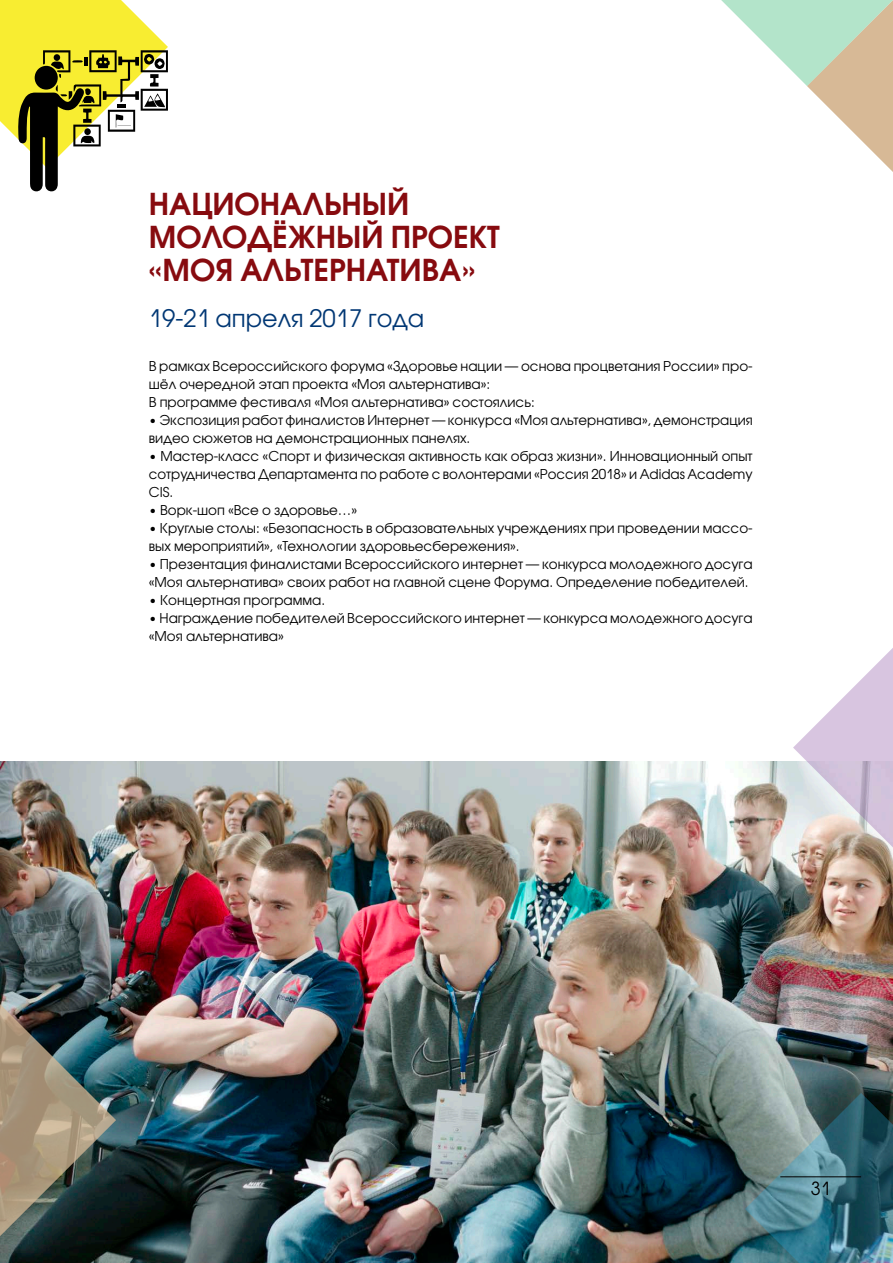
<style>
.page{position:relative;width:893px;height:1263px;background:#fff}
.page>*{position:absolute;margin:0;border:0;box-sizing:border-box;transform-origin:0 0}
.t1{font:700 30px/33px "Avant Garde Gothic C";color:#870b0f}
.t2{font:24px "Avant Garde Gothic C";color:#003774}
.t3{font:18px "Avant Garde Gothic C";color:#000}
.t4{font:13.5px/18px "Avant Garde Gothic C";color:#000}
</style>
<div class="page">
<img style="left:0;top:762px;width:893px;height:501px">
<svg style="left:745px;top:1093px;width:148px;height:170px;background:#4b7680"></svg>
<svg style="left:721px;top:0;width:172px;height:172px"></svg>
<img style="left:0;top:1004px;width:116px;height:232px">
<svg style="left:793px;top:648px;width:100px;height:216px"></svg>
<svg style="left:0;top:0;width:168px;height:192px"></svg>
<hr style="left:780px;top:1176px;width:81px;height:1px;background:#000">
<h1 class="t1" style="left:149px;top:187px;width:353px">НАЦИОНАЛЬНЫЙ<br>МОЛОДЁЖНЫЙ ПРОЕКТ «МОЯ АЛЬТЕРНАТИВА»</h1>
<h2 class="t2" style="left:149px;top:304px;width:277px">19-21 апреля 2017 года</h2>
<p class="t4" style="left:149px;top:357px;width:605px">В рамках Всероссийского форума «Здоровье нации — основа процветания России» про&shy;шёл очередной этап проекта «Моя альтернатива»:<br>В программе фестиваля «Моя альтернатива» состоялись:</p>
<p class="t4" style="left:149px;top:411px;width:605px">• Экспозиция работ финалистов Интернет — конкурса «Моя альтернатива», демонстрация видео сюжетов на демонстрационных панелях.</p>
<p class="t4" style="left:149px;top:447px;width:605px;text-align:justify">• Мастер-класс «Спорт и физическая активность как образ жизни». Инновационный опыт сотрудничества Департамента по работе с волонтерами «Россия 2018» и Adidas Academy CIS.</p>
<p class="t4" style="left:149px;top:501px;width:210px">• Ворк-шоп «Все о здоровье…»</p>
<p class="t4" style="left:149px;top:519px;width:605px">• Круглые столы: «Безопасность в образовательных учреждениях при проведении массо&shy;вых мероприятий», «Технологии здоровьесбережения».</p>
<p class="t4" style="left:149px;top:555px;width:605px">• Презентация финалистами Всероссийского интернет — конкурса молодежного досуга «Моя альтернатива» своих работ на главной сцене Форума. Определение победителей.</p>
<p class="t4" style="left:149px;top:591px;width:178px">• Концертная программа.</p>
<p class="t4" style="left:149px;top:609px;width:605px">• Награждение победителей Всероссийского интернет — конкурса молодежного досуга «Моя альтернатива»</p>
<h3 class="t3" style="left:811px;top:1178px;width:21px">31</h3>
</div>
